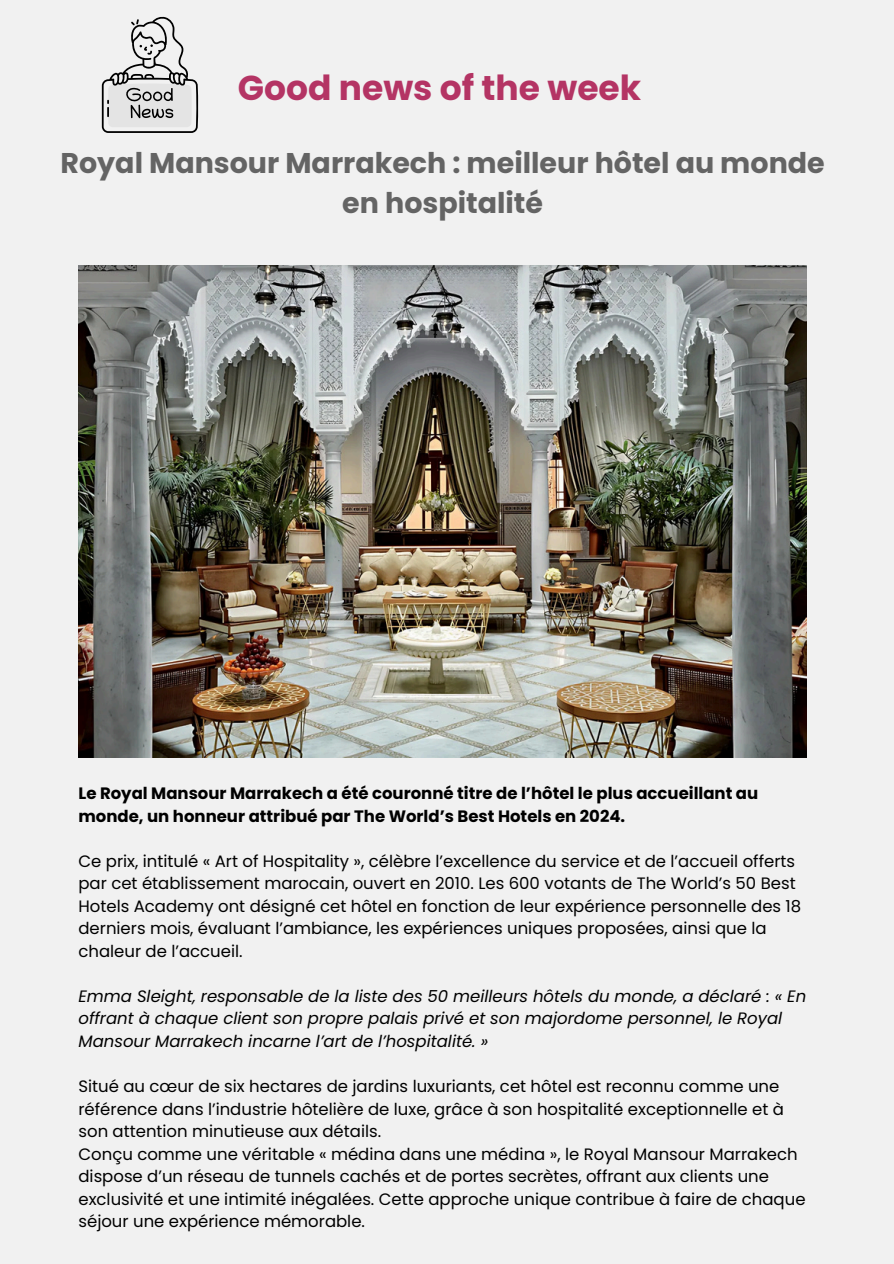
<style>
.page{position:relative;width:894px;height:1264px;background:#fff}
.page>*{position:absolute;margin:0;border:0;box-sizing:border-box;transform-origin:0 0}
.t1{font:700 34.5px "Poppins";color:#b43464}
.t2{font:700 28.5px/39.3px "Poppins";color:#646464;text-align:center}
.t3{font:16.5px/22.5px "Poppins";color:#000}
.t4{font:italic 16.5px/22.5px "Poppins";color:#000}
.t5{font:700 16.5px/22.5px "Poppins";color:#000}
</style>
<div class="page">
<div style="left:0;top:0;width:893px;height:1263px;background:#f1f1f1"></div>
<img style="left:78px;top:266px;width:728px;height:492px">
<svg style="left:102px;top:16px;width:96px;height:117px"></svg>
<p class="t1" style="left:238px;top:63px;width:405px">Good news of the week</p>
<p class="t2" style="left:60px;top:144px;width:765px">Royal Mansour Marrakech : meilleur hôtel au monde en hospitalité</p>
<h2 class="t5" style="left:78px;top:782px;width:681px">Le Royal Mansour Marrakech a été couronné titre de l’hôtel le plus accueillant au monde, un honneur attribué par The World’s Best Hotels en 2024.</h2>
<p class="t3" style="left:78px;top:849px;width:724px">Ce prix, intitulé « Art of Hospitality », célèbre l’excellence du service et de l’accueil offerts par cet établissement marocain, ouvert en 2010. Les 600 votants de The World’s 50 Best Hotels Academy ont désigné cet hôtel en fonction de leur expérience personnelle des 18 derniers mois, évaluant l’ambiance, les expériences uniques proposées, ainsi que la chaleur de l’accueil.</p>
<h3 class="t4" style="left:78px;top:984px;width:729px">Emma Sleight, responsable de la liste des 50 meilleurs hôtels du monde, a déclaré : « En offrant à chaque client son propre palais privé et son majordome personnel, le Royal<br>Mansour Marrakech incarne l’art de l’hospitalité. »</h3>
<p class="t3" style="left:78px;top:1074px;width:706px">Situé au cœur de six hectares de jardins luxuriants, cet hôtel est reconnu comme une référence dans l’industrie hôtelière de luxe, grâce à son hospitalité exceptionnelle et à son attention minutieuse aux détails.</p>
<p class="t3" style="left:78px;top:1142px;width:728px">Conçu comme une véritable « médina dans une médina », le Royal Mansour Marrakech dispose d’un réseau de tunnels cachés et de portes secrètes, offrant aux clients une exclusivité et une intimité inégalées. Cette approche unique contribue à faire de chaque séjour une expérience mémorable.</p>
</div>
